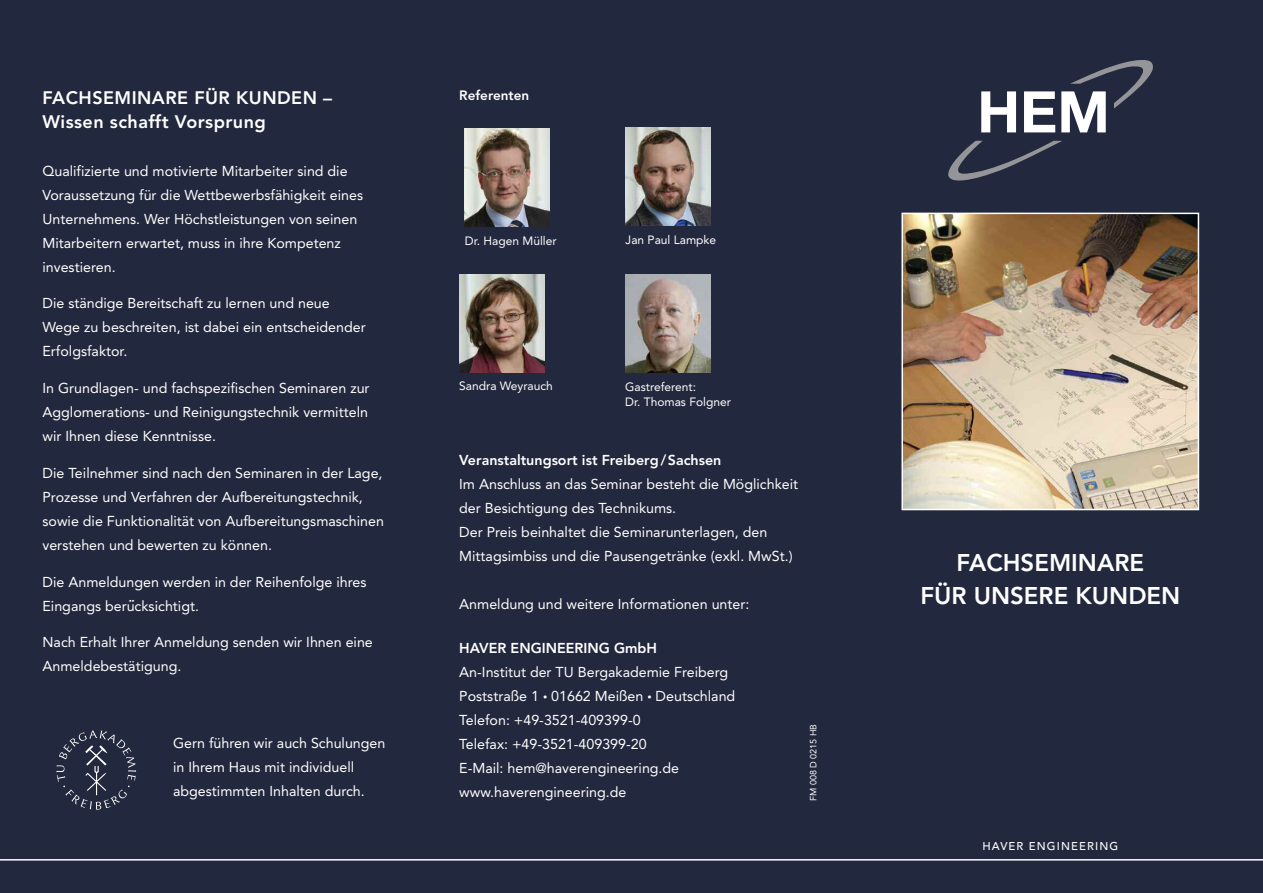
<style>
.page{position:relative;width:1263px;height:893px;background:#22283d}
.page>*{position:absolute;margin:0;border:0;box-sizing:border-box;transform-origin:0 0}
.t1{font:800 24px/33px "Avenir LT Std";color:#fff;text-align:center}
.t2{font:800 18px/24px "Avenir LT Std";letter-spacing:.025em;color:#fff}
.t3{font:14.25px/24px "Avenir LT Std";color:#fff}
.t4{font:800 14.25px "Avenir LT Std";color:#fff}
.t5{font:800 13.5px "Avenir LT Std";color:#fff}
.t6{font:12px/15px "Avenir LT Std";color:#fff}
.t7{font:500 11.25px "Avenir LT Std";letter-spacing:.1em;color:#fff}
.t8{font:9px "Avenir LT Std";color:#fff}
.s1{font-family:"Menlo";font-weight:700;font-style:italic}
.s2{font-size:8.55px}
</style>
<div class="page">
<img style="left:904px;top:216px;width:292px;height:291px">
<div style="left:901px;top:213px;width:298px;height:297px;border:2px solid #fff"></div>
<svg style="left:948px;top:141px;width:114px;height:40px"></svg>
<svg style="left:981px;top:91px;width:35px;height:41px"></svg>
<svg style="left:1024px;top:91px;width:31px;height:41px"></svg>
<svg style="left:1061px;top:60px;width:92px;height:72px"></svg>
<hr style="left:0;top:859px;width:1263px;height:1px;background:#fff">
<svg style="left:57px;top:730px;width:79px;height:80px"></svg>
<img style="left:465px;top:129px;width:85px;height:97px">
<img style="left:625px;top:128px;width:85px;height:97px">
<img style="left:459px;top:274px;width:85px;height:98px">
<img style="left:625px;top:274px;width:85px;height:98px">
<p class="t2" style="left:43px;top:87px;width:291px">FACHSEMINARE FÜR KUNDEN –<br>Wissen schafft Vorsprung</p>
<p class="t3" style="left:43px;top:160px;width:322px">Qualifizierte und motivierte Mitarbeiter sind die Voraussetzung für die Wettbewerbsfähigkeit eines Unternehmens. Wer Höchstleistungen von seinen Mitarbeitern erwartet, muss in ihre Kompetenz investieren.</p>
<p class="t3" style="left:43px;top:293px;width:325px">Die ständige Bereitschaft zu lernen und neue<br>Wege zu beschreiten, ist dabei ein entscheidender<br>Erfolgsfaktor.</p>
<p class="t3" style="left:43px;top:377px;width:329px;text-align:justify">In Grundlagen- und fachspezifischen Seminaren zur Agglomerations- und Reinigungstechnik vermitteln wir Ihnen diese Kenntnisse.</p>
<p class="t3" style="left:43px;top:462px;width:343px">Die Teilnehmer sind nach den Seminaren in der Lage, Prozesse und Verfahren der Aufbereitungstechnik, sowie die Funktionalität von Aufbereitungsmaschinen verstehen und bewerten zu können.</p>
<p class="t3" style="left:43px;top:571px;width:325px">Die Anmeldungen werden in der Reihenfolge ihres<br>Eingangs ber<span class="s1">̈</span>ucksichtigt.</p>
<p class="t3" style="left:43px;top:632px;width:332px">Nach Erhalt Ihrer Anmeldung senden wir Ihnen eine<br>Anmeldebestätigung.</p>
<p class="t3" style="left:173px;top:732px;width:214px">Gern führen wir auch Schulungen in Ihrem Haus mit individuell abgestimmten Inhalten durch.</p>
<p class="t5" style="left:459px;top:90px;width:72px">Referenten</p>
<p class="t6" style="left:465px;top:234px;width:93px">Dr. Hagen Müller</p>
<p class="t6" style="left:626px;top:233px;width:92px">Jan Paul Lampke</p>
<p class="t6" style="left:459px;top:380px;width:95px">Sandra Weyrauch</p>
<p class="t6" style="left:625px;top:380px;width:107px">Gastreferent:<br>Dr. Thomas Folgner</p>
<p class="t4" style="left:459px;top:454px;width:264px">Veranstaltungsort ist Freiberg/Sachsen</p>
<p class="t3" style="left:459px;top:473px;width:340px">Im Anschluss an das Seminar besteht die Möglichkeit der Besichtigung des Technikums.<br>Der Preis beinhaltet die Seminarunterlagen, den Mittagsimbiss und die Pausengetränke (exkl. MwSt.)</p>
<p class="t3" style="left:459px;top:593px;width:292px">Anmeldung und weitere Informationen unter:</p>
<p class="t4" style="left:459px;top:642px;width:199px">HAVER ENGINEERING GmbH</p>
<p class="t3" style="left:459px;top:661px;width:278px">An-Institut der TU Bergakademie Freiberg Poststraße 1 <span class="s2">•</span> 01662 Meißen <span class="s2">•</span> Deutschland Telefon: +49-3521-409399-0<br>Telefax: +49-3521-409399-20<br>E-Mail: hem@haverengineering.de www.haverengineering.de</p>
<p class="t8" style="left:810px;top:801px;width:79px;rotate:-90deg">FM 008 D 0215 HB</p>
<h1 class="t1" style="left:920px;top:548px;width:261px">FACHSEMINARE<br>FÜR UNSERE KUNDEN</h1>
<p class="t7" style="left:982px;top:842px;width:137px">HAVER ENGINEERING</p>
</div>
